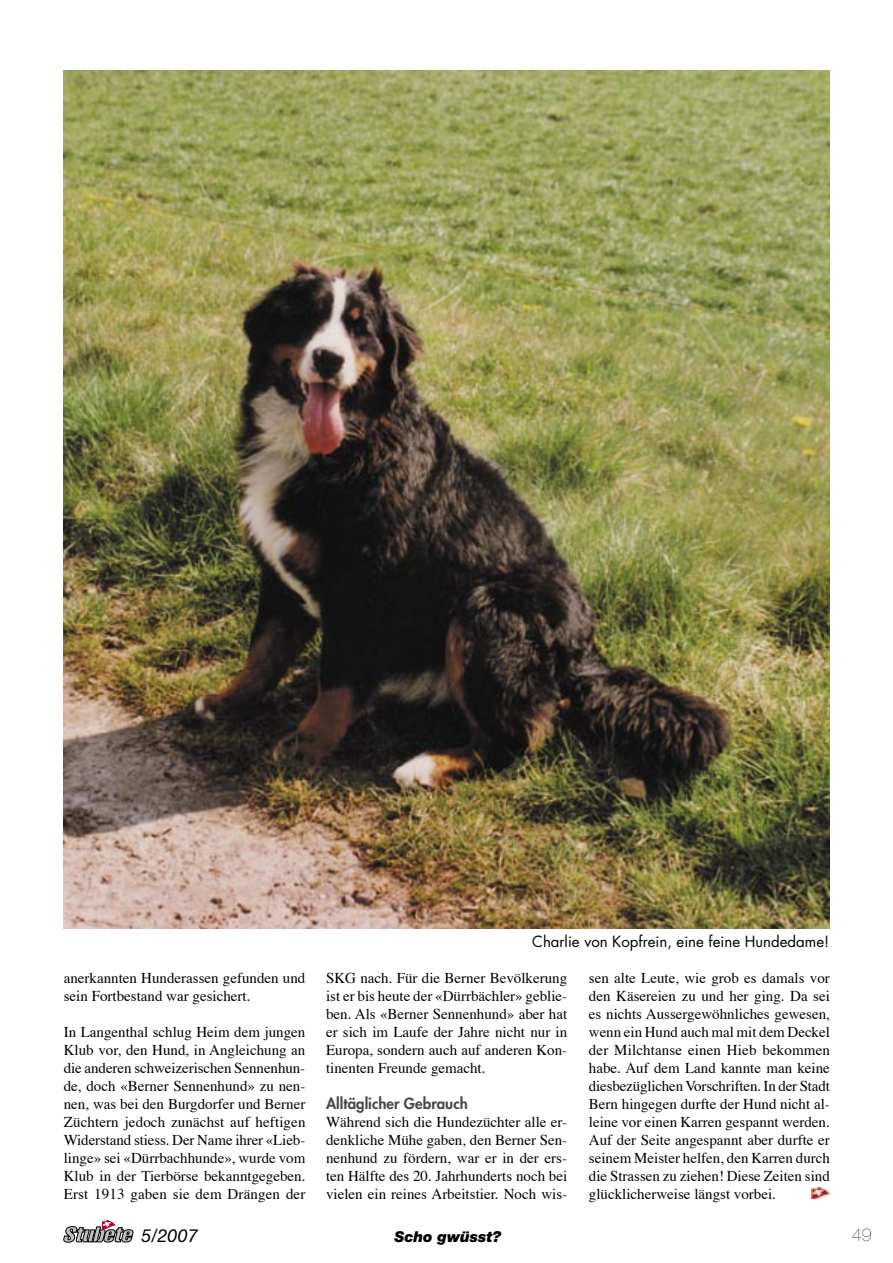
<style>
.page{position:relative;width:893px;height:1263px;background:#fff}
.page>*{position:absolute;margin:0;border:0;box-sizing:border-box;transform-origin:0 0}
.t1{font:italic 18px "Helvetica Neue";color:#000}
.t2{font:200 18px "Helvetica Neue";color:#000}
.t3{font:15px/18px "Times";color:#000;text-align:justify}
.t4{font:15px "Futura";color:#000}
.t5{font:800 15px "Futura";letter-spacing:.005em;color:#474848}
.t6{font:italic 900 15px "Helvetica Neue";color:#000}
</style>
<div class="page">
<img style="left:64px;top:71px;width:765px;height:857px">
<svg style="left:64px;top:1220px;width:69px;height:22px"></svg>
<img style="left:812px;top:1187px;width:17px;height:12px">
<p class="t3" style="left:64px;top:969px;width:243px">anerkannten Hunderassen gefunden und sein Fortbestand war gesichert.</p>
<p class="t3" style="left:64px;top:1023px;width:243px">In Langenthal schlug Heim dem jungen Klub vor, den Hund, in Angleichung an die anderen schweizerischen Sennenhun&shy;de, doch «Berner Sennenhund» zu nen&shy;nen, was bei den Burgdorfer und Berner Züchtern jedoch zunächst auf heftigen Widerstand stiess. Der Name ihrer «Lieb&shy;linge» sei «Dürrbachhunde», wurde vom Klub in der Tierbörse bekanntgegeben.<br>Erst 1913 gaben sie dem Drängen der</p>
<p class="t4" style="left:532px;top:932px;width:298px">Charlie von Kopfrein, eine feine Hundedame!</p>
<p class="t3" style="left:326px;top:969px;width:243px">SKG nach. Für die Berner Bevölkerung ist er bis heute der «Dürrbächler» geblie&shy;ben. Als «Berner Sennenhund» aber hat er sich im Laufe der Jahre nicht nur in Europa, sondern auch auf anderen Kon&shy;tinenten Freunde gemacht.</p>
<p class="t5" style="left:326px;top:1094px;width:143px">Alltäglicher Gebrauch</p>
<p class="t3" style="left:326px;top:1113px;width:243px">Während sich die Hundezüchter alle er&shy;denkliche Mühe gaben, den Berner Sen&shy;nenhund zu fördern, war er in der ers&shy;ten Hälfte des 20. Jahrhunderts noch bei vielen ein reines Arbeitstier. Noch wis-</p>
<p class="t3" style="left:589px;top:969px;width:243px">sen alte Leute, wie grob es damals vor den Käsereien zu und her ging. Da sei es nichts Aussergewöhnliches gewesen, wenn ein Hund auch mal mit dem Deckel der Milchtanse einen Hieb bekommen habe. Auf dem Land kannte man keine diesbezüglichen Vorschriften. In der Stadt Bern hingegen durfte der Hund nicht al&shy;leine vor einen Karren gespannt werden.<br>Auf der Seite angespannt aber durfte er seinem Meister helfen, den Karren durch die Strassen zu ziehen! Diese Zeiten sind glücklicherweise längst vorbei.</p>
<p class="t1" style="left:142px;top:1224px;width:58px">5/2007</p>
<p class="t6" style="left:394px;top:1228px;width:108px">Scho gwüsst?</p>
<p class="t2" style="left:852px;top:1224px;width:22px">49</p>
</div>
